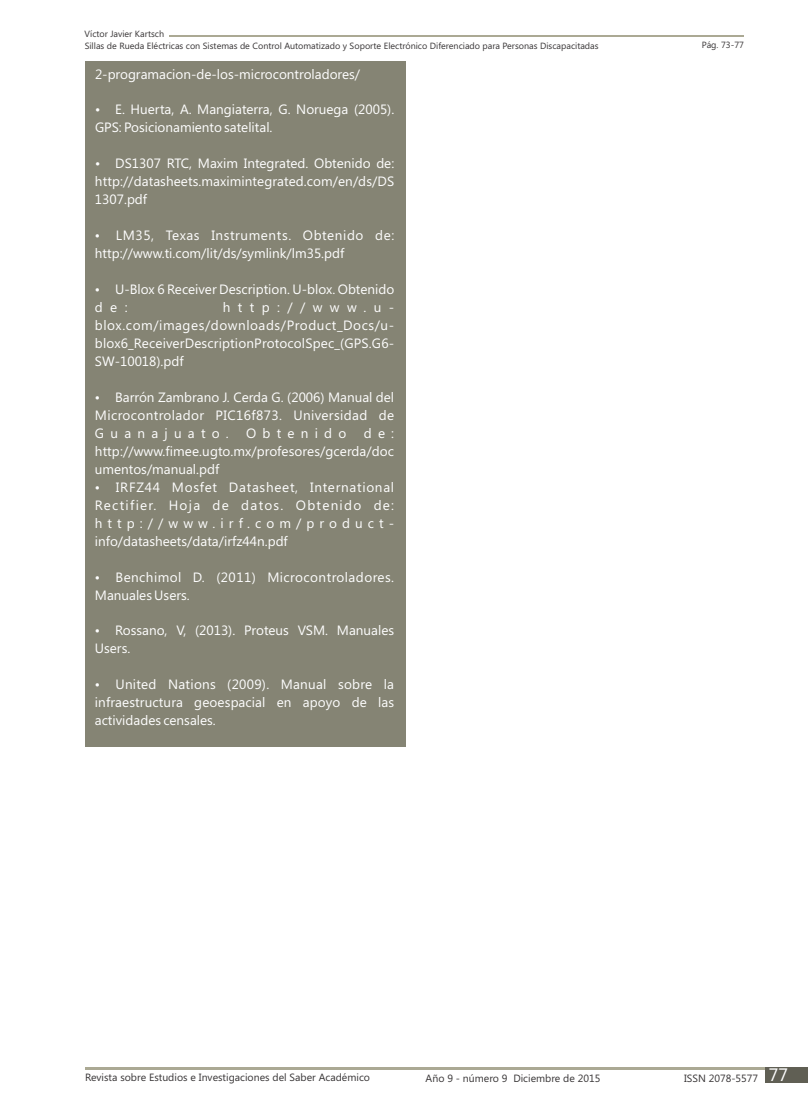
<style>
.page{position:relative;width:808px;height:1106px;background:#fff}
.page>*{position:absolute;margin:0;border:0;box-sizing:border-box;transform-origin:0 0}
.t1{font:13.5px/18px "Segoe UI";color:#fefefe;text-align:justify}
.t2{font:13.5px/18px "Segoe UI";letter-spacing:.035em;color:#fefefe}
.t3{font:13.5px/18px "Segoe UI";letter-spacing:.03em;color:#fefefe}
.t4{font:13.5px "Segoe UI";letter-spacing:.465em;color:#fefefe}
.t5{font:10.5px "Segoe UI";color:#373435}
.t6{font:9px "Segoe UI";color:#373435}
.s1{font-size:18px;color:#fefefe}
</style>
<div class="page">
<hr style="left:85px;top:1067px;width:702px;height:3px;background:#aba994">
<div style="left:765px;top:1067px;width:43px;height:15px;background:#605f54"></div>
<div style="left:85px;top:61px;width:321px;height:686px;background:#858474"></div>
<hr style="left:169px;top:35px;width:575px;height:1px;background:#aba994">
<p class="t6" style="left:85px;top:30px;width:81px">Víctor Javier Kartsch</p>
<p class="t1" style="left:95px;top:66px;width:267px">2-programacion-de-los-microcontroladores/</p>
<p class="t1" style="left:95px;top:102px;width:301px;text-indent:20px">E. Huerta, A. Mangiaterra, G. Noruega (2005).<br>GPS: Posicionamiento satelital.</p>
<p class="t1" style="left:95px;top:156px;width:301px;text-indent:20px">DS1307 RTC, Maxim Integrated. Obtenido de: http://datasheets.maximintegrated.com/en/ds/DS 1307.pdf</p>
<p class="t2" style="left:95px;top:228px;width:301px;text-indent:21px">LM35, Texas Instruments. Obtenido de: http://www.ti.com/lit/ds/symlink/lm35.pdf</p>
<p class="t1" style="left:95px;top:281px;width:301px;text-indent:20px">U-Blox 6 Receiver Description. U-blox. Obtenido de:</p>
<p class="t6" style="left:85px;top:43px;width:515px">Sillas de Rueda Eléctricas con Sistemas de Control Automatizado y Soporte Electrónico Diferenciado para Personas Discapacitadas</p>
<p class="t6" style="left:702px;top:42px;width:44px">Pág. 73-77</p>
<p class="t1" style="left:95px;top:299px;width:301px;text-indent:128px">http://www.u&shy;blox.com/images/downloads/Product_Docs/u&shy;blox6_ReceiverDescriptionProtocolSpec_(GPS.G6- SW-10018).pdf</p>
<p class="t1" style="left:95px;top:389px;width:301px;text-indent:20px">Barrón Zambrano J. Cerda G. (2006) Manual del Microcontrolador PIC16f873. Universidad de Guanajuato.</p>
<p class="t1" style="left:95px;top:425px;width:301px;text-indent:269px">de: http://www.fimee.ugto.mx/profesores/gcerda/doc umentos/manual.pdf</p>
<p class="t1" style="left:95px;top:479px;width:301px;text-indent:21px">IRFZ44 Mosfet Datasheet, International Rectifier. Hoja de datos. Obtenido de: http://www.irf.com/product&shy;info/datasheets/data/irfz44n.pdf</p>
<p class="t3" style="left:95px;top:569px;width:301px;text-indent:21px">Benchimol D. (2011) Microcontroladores.<br>Manuales Users.</p>
<p class="t1" style="left:95px;top:623px;width:301px;text-indent:20px">Rossano, V, (2013). Proteus VSM. Manuales<br>Users.</p>
<p class="t1" style="left:95px;top:677px;width:301px;text-indent:21px">United Nations (2009). Manual sobre la infraestructura geoespacial en apoyo de las actividades censales.</p>
<p class="t4" style="left:246px;top:428px;width:102px">Obtenido</p>
<p class="t5" style="left:85px;top:1073px;width:286px">Revista sobre Estudios e Investigaciones del Saber Académico</p>
<p class="t5" style="left:426px;top:1074px;width:176px">Año 9 - número 9 Diciembre de 2015</p>
<p class="t5" style="left:684px;top:1074px;width:106px">ISSN 2078-5577 <span class="s1">77</span></p>
</div>
